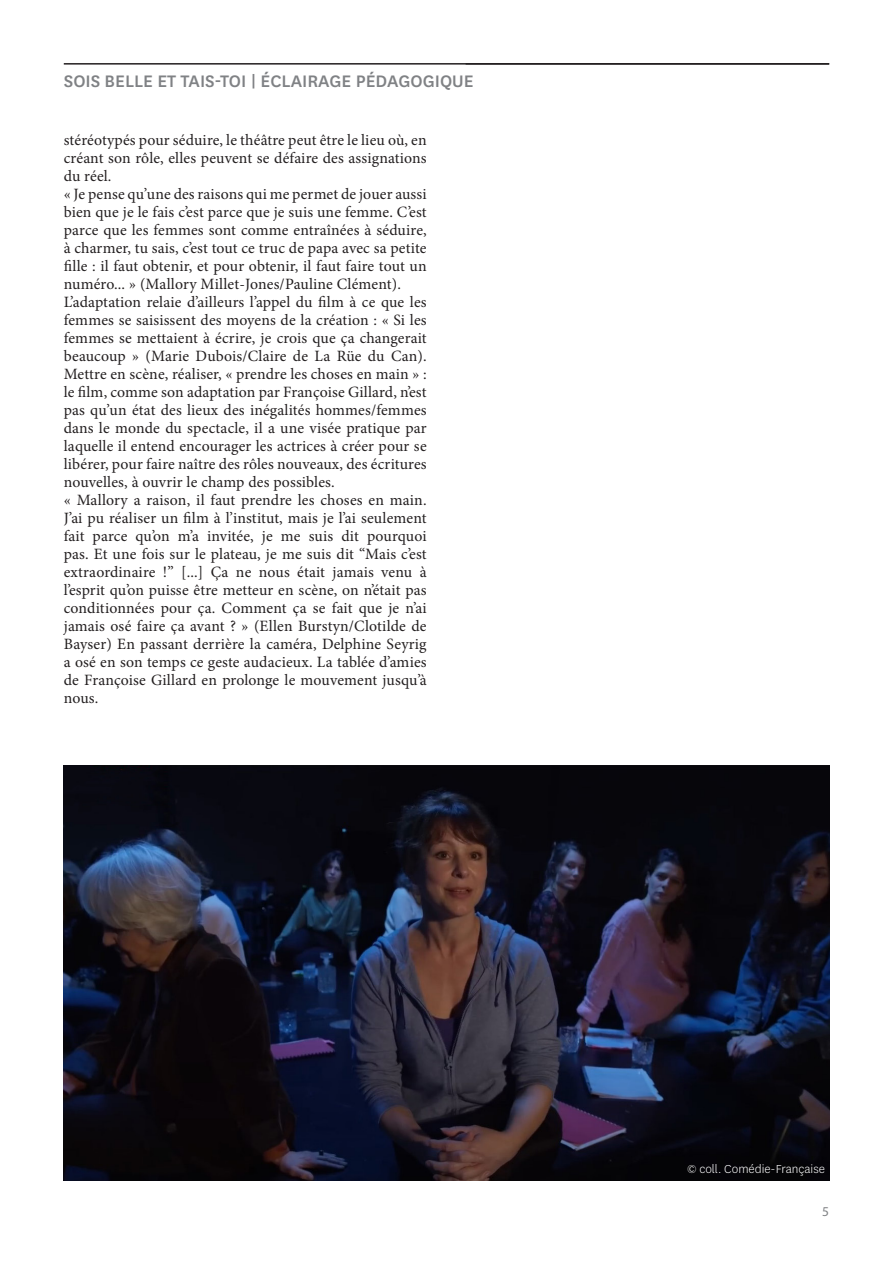
<style>
.page{position:relative;width:893px;height:1263px;background:#fff}
.page>*{position:absolute;margin:0;border:0;box-sizing:border-box;transform-origin:0 0}
.Inter{font:500 19.5px "National";color:#808285}
.Texte_courant{font:15.75px/18px "Minion Pro";letter-spacing:.005em;color:#231f20;text-align:justify}
.Légende{font:300 13.5px "National";color:#fff}
.t1{font:13.5px "Myriad Pro";color:#808285}
</style>
<div class="page">
<hr style="left:64px;top:63px;width:765px;height:2px;background:#231f20">
<img style="left:64px;top:766px;width:765px;height:415px">
<p class="Inter" style="left:64px;top:68px;width:411px">SOIS BELLE ET TAIS-TOI | ÉCLAIRAGE PÉDAGOGIQUE</p>
<p class="Texte_courant" style="left:64px;top:131px;width:364px">stéréotypés pour séduire, le théâtre peut être le lieu où, en créant son rôle, elles peuvent se défaire des assignations du réel.</p>
<p class="Texte_courant" style="left:64px;top:185px;width:364px">« Je pense qu’une des raisons qui me permet de jouer aussi bien que je le fais c’est parce que je suis une femme. C’est parce que les femmes sont comme entraînées à séduire, à charmer, tu sais, c’est tout ce truc de papa avec sa petite fille : il faut obtenir, et pour obtenir, il faut faire tout un numéro... » (Mallory Millet-Jones/Pauline Clément).</p>
<p class="Texte_courant" style="left:64px;top:293px;width:364px">L’adaptation relaie d’ailleurs l’appel du film à ce que les femmes se saisissent des moyens de la création : « Si les femmes se mettaient à écrire, je crois que ça changerait beaucoup » (Marie Dubois/Claire de La Rüe du Can).<br>Mettre en scène, réaliser, « prendre les choses en main » : le film, comme son adaptation par Françoise Gillard, n’est pas qu’un état des lieux des inégalités hommes/femmes dans le monde du spectacle, il a une visée pratique par laquelle il entend encourager les actrices à créer pour se libérer, pour faire naître des rôles nouveaux, des écritures nouvelles, à ouvrir le champ des possibles.</p>
<p class="Texte_courant" style="left:64px;top:491px;width:364px">« Mallory a raison, il faut prendre les choses en main.<br>J’ai pu réaliser un film à l’institut, mais je l’ai seulement fait parce qu’on m’a invitée, je me suis dit pourquoi pas. Et une fois sur le plateau, je me suis dit “Mais c’est extraordinaire !” [...] Ça ne nous était jamais venu à l’esprit qu’on puisse être metteur en scène, on n’était pas conditionnées pour ça. Comment ça se fait que je n’ai jamais osé faire ça avant ? » (Ellen Burstyn/Clotilde de Bayser) En passant derrière la caméra, Delphine Seyrig a osé en son temps ce geste audacieux. La tablée d’amies de Françoise Gillard en prolonge le mouvement jusqu’à nous.</p>
<p class="Légende" style="left:687px;top:1161px;width:139px">© coll. Comédie-Française</p>
<p class="t1" style="left:822px;top:1203px;width:8px">5</p>
</div>
